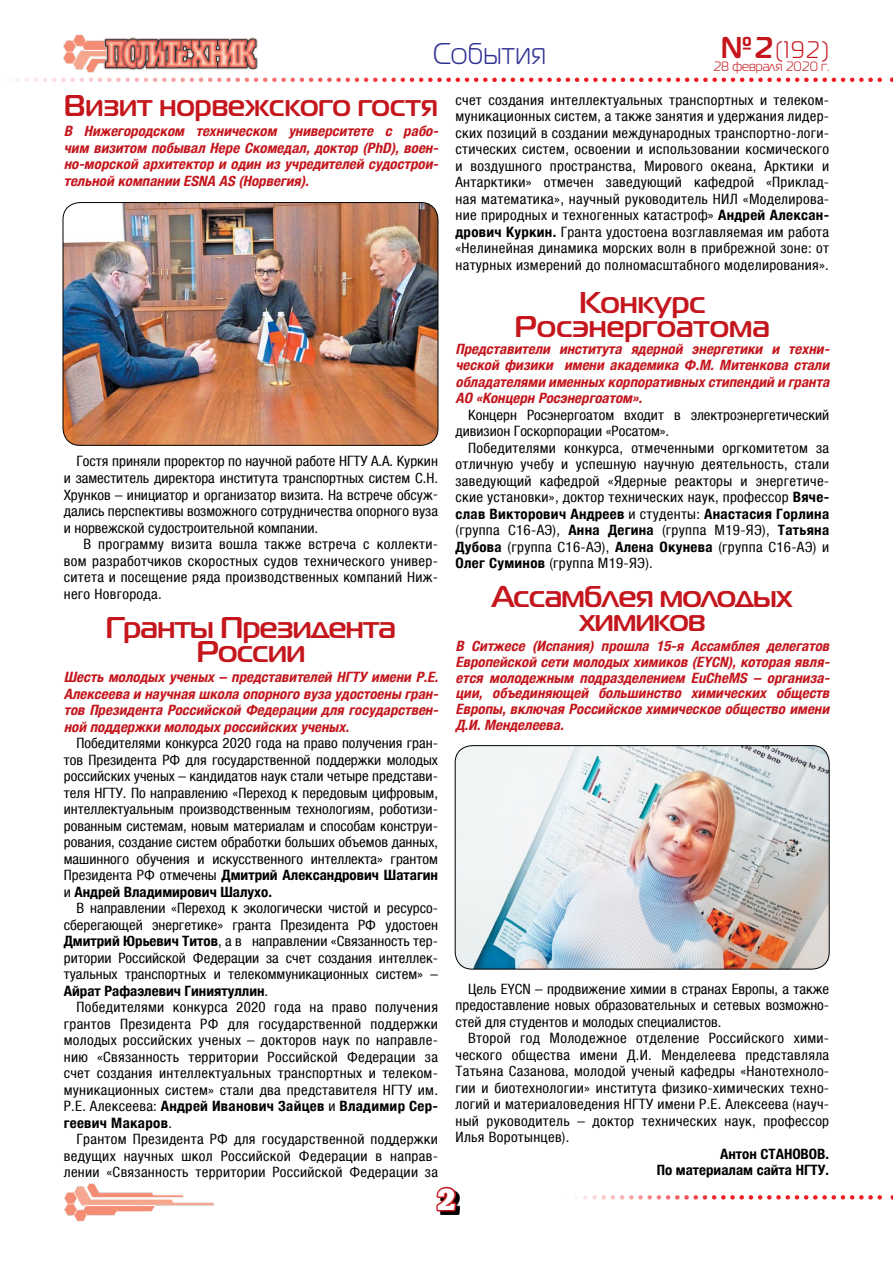
<style>
.page{position:relative;width:893px;height:1263px;background:#fff}
.page>*{position:absolute;margin:0;border:0;box-sizing:border-box;transform-origin:0 0}
.t1{font:700 30px/24px "Magistral C";letter-spacing:-.02em;color:#c4161c;text-align:center;scale:1.05 1}
.t2{font:700 30px "Magistral C";color:#c4161c}
.t3{font:700 30px/24px "Magistral C";color:#c4161c;text-align:center;scale:1.05 1}
.t4{font:30px "Magistral C";letter-spacing:.015em;color:#2e3092;scale:.95 1}
.t5{font:30px "Xenia Bold Cyrillic";color:#fff}
.t6{font:24px "Magistral C";color:#c4161c}
.t7{font:condensed 14.25px/16.5px "Helvetica Neue LTCYR";letter-spacing:.02em;color:#000;text-align:justify;scale:1.05 1}
.t8{font:italic 700 condensed 14.25px/16.5px "Helvetica Neue LTCYR";color:#c4161c;text-align:justify;scale:1.05 1}
.t9{font:condensed 14.25px/16.5px "Helvetica Neue LTCYR";color:#000;scale:1.05 1}
.t10{font:700 condensed 14.25px/16.5px "Helvetica Neue LTCYR";color:#000;text-align:right;scale:1.05 1}
.t11{font:13.5px "Magistral C";color:#c4161c}
.s1{font-weight:700;font-size:30px}
.s2{font-weight:700}
</style>
<div class="page">
<img style="left:64px;top:34px;width:36px;height:39px">
<img style="left:100px;top:37px;width:158px;height:34px">
<svg style="left:9px;top:78px;width:884px;height:4px"></svg>
<svg style="left:576px;top:1195px;width:317px;height:4px"></svg>
<img style="left:64px;top:1183px;width:151px;height:39px">
<svg style="left:440px;top:1193px;width:20px;height:22px"></svg>
<svg style="left:436px;top:1186px;width:22px;height:27px"></svg>
<img style="left:63px;top:203px;width:375px;height:242px">
<div style="left:63px;top:202px;width:375px;height:244px;border:1px solid #000;border-radius:17px"></div>
<img style="left:455px;top:746px;width:374px;height:223px">
<div style="left:455px;top:745px;width:374px;height:224px;border:1px solid #000;border-radius:17px"></div>
<h2 class="t6" style="left:721px;top:37px;width:110px"><span class="s1">№2</span>(192)</h2>
<p class="t11" style="left:713px;top:59px;width:117px">28 февраля 2020 г.</p>
<h1 class="t4" style="left:433px;top:38px;width:121px">События</h1>
<h1 class="t2" style="left:64px;top:87px;width:376px">Визит норвежского гостя</h1>
<p class="t8" style="left:64px;top:123px;width:361px">В Нижегородском техническом университете с рабо&shy;чим визитом побывал Нере Скомедал, доктор (PhD), воен&shy;но-морской архитектор и один из учредителей судострои&shy;тельной компании ESNA AS (Норвегия).</p>
<p class="t7" style="left:455px;top:92px;width:357px">счет создания интеллектуальных транспортных и телеком&shy;муникационных систем, а также занятия и удержания лидер&shy;ских позиций в создании международных транспортно-логи&shy;стических систем, освоении и использовании космического и воздушного пространства, Мирового океана, Арктики и Антарктики» отмечен заведующий кафедрой «Приклад&shy;ная математика», научный руководитель НИЛ «Моделирова&shy;ние природных и техногенных катастроф» <span class="s2">Андрей Алексан&shy;дрович Куркин.</span> Гранта удостоена возглавляемая им работа «Нелинейная динамика морских волн в прибрежной зоне: от натурных измерений до полномасштабного моделирования».</p>
<h1 class="t3" style="left:515px;top:290px;width:245px">Конкурс<br>Росэнергоатома</h1>
<p class="t8" style="left:455px;top:340px;width:361px">Представители института ядерной энергетики и техни&shy;ческой физики имени академика Ф.М. Митенкова стали обладателями именных корпоративных стипендий и гранта АО «Концерн Росэнергоатом».</p>
<p class="t9" style="left:455px;top:406px;width:357px;text-indent:13px">Концерн Росэнергоатом входит в электроэнергетический дивизион Госкорпорации «Росатом».</p>
<p class="t7" style="left:455px;top:439px;width:357px;text-indent:13px">Победителями конкурса, отмеченными оргкомитетом за отличную учебу и успешную научную деятельность, стали заведующий кафедрой «Ядерные реакторы и энергетиче&shy;ские установки», доктор технических наук, профессор <span class="s2">Вяче&shy;слав Викторович Андреев</span> и студенты: <span class="s2">Анастасия Горлина </span>(группа С16-АЭ), <span class="s2">Анна Дегина</span> (группа М19-ЯЭ), <span class="s2">Татьяна Дубова</span> (группа С16-АЭ), <span class="s2">Алена Окунева</span> (группа С16-АЭ) и <span class="s2">Олег Суминов</span> (группа М19-ЯЭ).</p>
<h1 class="t1" style="left:492px;top:584px;width:287px">Ассамблея молодых химиков</h1>
<p class="t8" style="left:455px;top:638px;width:361px;line-height:15.8px">В Ситжесе (Испания) прошла 15-я Ассамблея делегатов Европейской сети молодых химиков (EYCN),которая явля&shy;ется молодежным подразделением EuCheMS – организа&shy;ции, объединяющей большинство химических обществ Европы,включая Российское химическое общество имени Д.И.Менделеева.</p>
<p class="t7" style="left:64px;top:453px;width:358px;text-indent:13px">Гостя приняли проректор по научной работе НГТУ А.А. Куркин и заместитель директора института транспортных систем С.Н.<br>Хрунков – инициатор и организатор визита. На встрече обсуж&shy;дались перспективы возможного сотрудничества опорного вуза и норвежской судостроительной компании.</p>
<p class="t7" style="left:64px;top:536px;width:358px;text-indent:20px">В программу визита вошла также встреча с коллекти&shy;вом разработчиков скоростных судов технического универ&shy;ситета и посещение ряда производственных компаний Ниж&shy;него Новгорода.</p>
<h1 class="t1" style="left:106px;top:614px;width:278px">Гранты Президента<br>России</h1>
<p class="t8" style="left:64px;top:669px;width:361px">Шесть молодых ученых – представителей НГТУ имени Р.Е.<br>Алексеева и научная школа опорного вуза удостоены гран&shy;тов Президента Российской Федерации для государствен&shy;ной поддержки молодых российских ученых.</p>
<p class="t7" style="left:64px;top:735px;width:358px;text-indent:13px">Победителями конкурса 2020 года на право получения гран&shy;тов Президента РФ для государственной поддержки молодых российских ученых – кандидатов наук стали четыре представи&shy;теля НГТУ. По направлению «Переход к передовым цифровым, интеллектуальным производственным технологиям, роботизи&shy;рованным системам, новым материалам и способам конструи&shy;рования, создание систем обработки больших объемов данных, машинного обучения и искусственного интеллекта» грантом Президента РФ отмечены <span class="s2">Дмитрий Александрович Шатагин </span>и <span class="s2">Андрей Владимирович Шалухо.</span></p>
<p class="t7" style="left:64px;top:900px;width:358px;text-indent:13px">В направлении «Переход к экологически чистой и ресурсо&shy;сберегающей энергетике» гранта Президента РФ удостоен <span class="s2">Дмитрий Юрьевич Титов</span>, а в направлении «Связанность тер&shy;ритории Российской Федерации за счет создания интеллек&shy;туальных транспортных и телекоммуникационных систем» – <span class="s2">Айрат Рафаэлевич Гиниятуллин</span>.</p>
<p class="t7" style="left:64px;top:999px;width:358px;text-indent:13px">Победителями конкурса 2020 года на право получения грантов Президента РФ для государственной поддержки молодых российских ученых – докторов наук по направле&shy;нию «Связанность территории Российской Федерации за счет создания интеллектуальных транспортных и телеком&shy;муникационных систем» стали два представителя НГТУ им.<br>Р.Е. Алексеева: <span class="s2">Андрей Иванович Зайцев</span> и <span class="s2">Владимир Сер&shy;геевич Макаров</span>.</p>
<p class="t7" style="left:64px;top:1131px;width:358px;text-indent:13px">Грантом Президента РФ для государственной поддержки ведущих научных школ Российской Федерации в направ&shy;лении «Связанность территории Российской Федерации за</p>
<p class="t7" style="left:455px;top:981px;width:357px;text-indent:13px">Цель EYCN – продвижение химии в странах Европы, а также предоставление новых образовательных и сетевых возможно&shy;стей для студентов и молодых специалистов.</p>
<p class="t7" style="left:455px;top:1030px;width:357px;text-indent:13px">Второй год Молодежное отделение Российского хими&shy;ческого общества имени Д.И. Менделеева представляла Татьяна Сазанова, молодой ученый кафедры «Нанотехноло&shy;гии и биотехнологии» института физико-химических техно&shy;логий и материаловедения НГТУ имени Р.Е. Алексеева (науч&shy;ный руководитель – доктор технических наук, профессор Илья Воротынцев).</p>
<p class="t10" style="left:657px;top:1146px;width:166px">Антон СТАНОВОВ.<br>По материалам сайта НГТУ.</p>
<h1 class="t5" style="left:437px;top:1182px;width:20px">2</h1>
</div>
